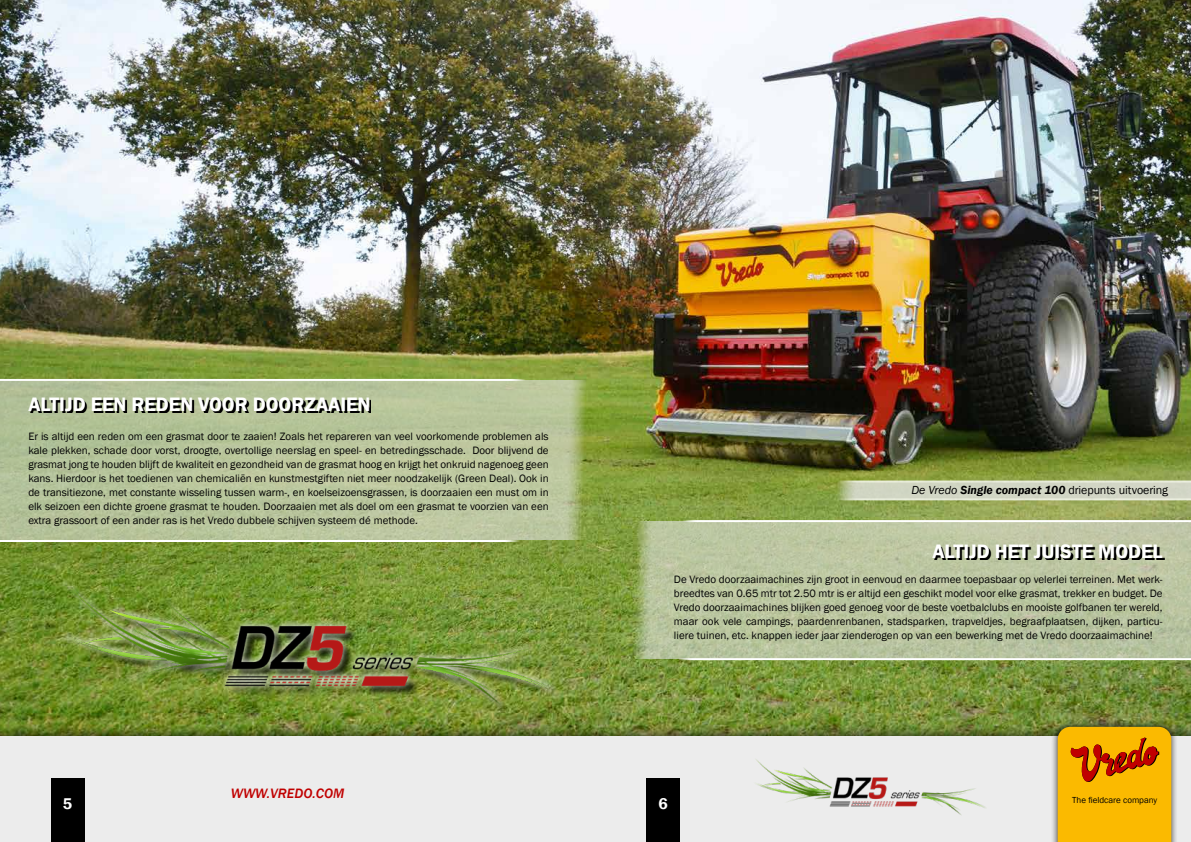
<style>
.page{position:relative;width:1191px;height:842px;background:#fff}
.page>*{position:absolute;margin:0;border:0;box-sizing:border-box;transform-origin:0 0}
.t1{font:600 20px "Franklin Gothic";color:#fff}
.t2{font:600 16px "Franklin Gothic";color:#fff}
.t3{font:italic 500 14px "Franklin Gothic";color:#c00000}
.t4{font:12px "Franklin Gothic";letter-spacing:-.01em;color:#000}
.t5{font:11px/14px "Franklin Gothic";color:#000;text-align:justify}
.t6{font:9px "Franklin Gothic";color:#000}
.s1{font-style:italic}
.s2{font-weight:600;font-style:italic}
</style>
<div class="page">
<img style="left:0;top:0;width:1191px;height:724px">
<svg style="left:549px;top:380px;width:63px;height:160px;background:#9db067"></svg>
<div style="left:0;top:736px;width:1191px;height:106px;background:#ececec"></div>
<div style="left:51px;top:778px;width:33px;height:64px;background:#000"></div>
<div style="left:646px;top:778px;width:33px;height:64px;background:#000"></div>
<div style="left:1051px;top:720px;width:127px;height:122px;background:#000;opacity:.75"></div>
<svg style="left:1057px;top:727px;width:114px;height:115px;background:#eda402"></svg>
<svg style="left:607px;top:521px;width:47px;height:138px;background:#8ca455"></svg>
<svg style="left:654px;top:520px;width:537px;height:140px;background:#bcc6a2"></svg>
<img style="left:726px;top:657px;width:274px;height:158px">
<img style="left:6px;top:549px;width:576px;height:187px">
<svg style="left:0;top:379px;width:549px;height:163px;background:#b4c099"></svg>
<svg style="left:934px;top:546px;width:230px;height:14px;background:#666a58"></svg>
<svg style="left:801px;top:480px;width:390px;height:20px;background:#cad1b5"></svg>
<h1 class="t1" style="left:28px;top:392px;width:344px">ALTIJD EEN REDEN VOOR DOORZAAIEN</h1>
<p class="t5" style="left:28px;top:429px;width:522px">Er is altijd een reden om een grasmat door te zaaien! Zoals het repareren van veel voorkomende problemen als kale plekken, schade door vorst, droogte, overtollige neerslag en speel- en betredingsschade. Door blijvend de grasmat jong te houden blijft de kwaliteit en gezondheid van de grasmat hoog en krijgt het onkruid nagenoeg geen kans. Hierdoor is het toedienen van chemicaliën en kunstmestgiften niet meer noodzakelijk (Green Deal). Ook in de transitiezone, met constante wisseling tussen warm-, en koelseizoensgrassen, is doorzaaien een must om in elk seizoen een dichte groene grasmat te houden. Doorzaaien met als doel om een grasmat te voorzien van een extra grassoort of een ander ras is het Vredo dubbele schijven systeem dé methode.</p>
<p class="t4" style="left:911px;top:483px;width:258px"><span class="s1">De Vredo</span> <span class="s2">Single compact 100</span> driepunts uitvoering</p>
<h1 class="t1" style="left:932px;top:539px;width:232px">ALTIJD HET JUISTE MODEL</h1>
<p class="t5" style="left:674px;top:572px;width:490px">De Vredo doorzaaimachines zijn groot in eenvoud en daarmee toepasbaar op velerlei terreinen. Met werk&shy;breedtes van 0.65 mtr tot 2.50 mtr is er altijd een geschikt model voor elke grasmat, trekker en budget. De Vredo doorzaaimachines blijken goed genoeg voor de beste voetbalclubs en mooiste golfbanen ter wereld, maar ook vele campings, paardenrenbanen, stadsparken, trapveldjes, begraafplaatsen, dijken, particu&shy;liere tuinen, etc. knappen ieder jaar zienderogen op van een bewerking met de Vredo doorzaaimachine!</p>
<p class="t3" style="left:231px;top:785px;width:115px">WWW.VREDO.COM</p>
<h2 class="t2" style="left:63px;top:793px;width:11px">5</h2>
<h2 class="t2" style="left:658px;top:793px;width:11px">6</h2>
<p class="t6" style="left:1072px;top:795px;width:87px">The fieldcare company</p>
</div>
